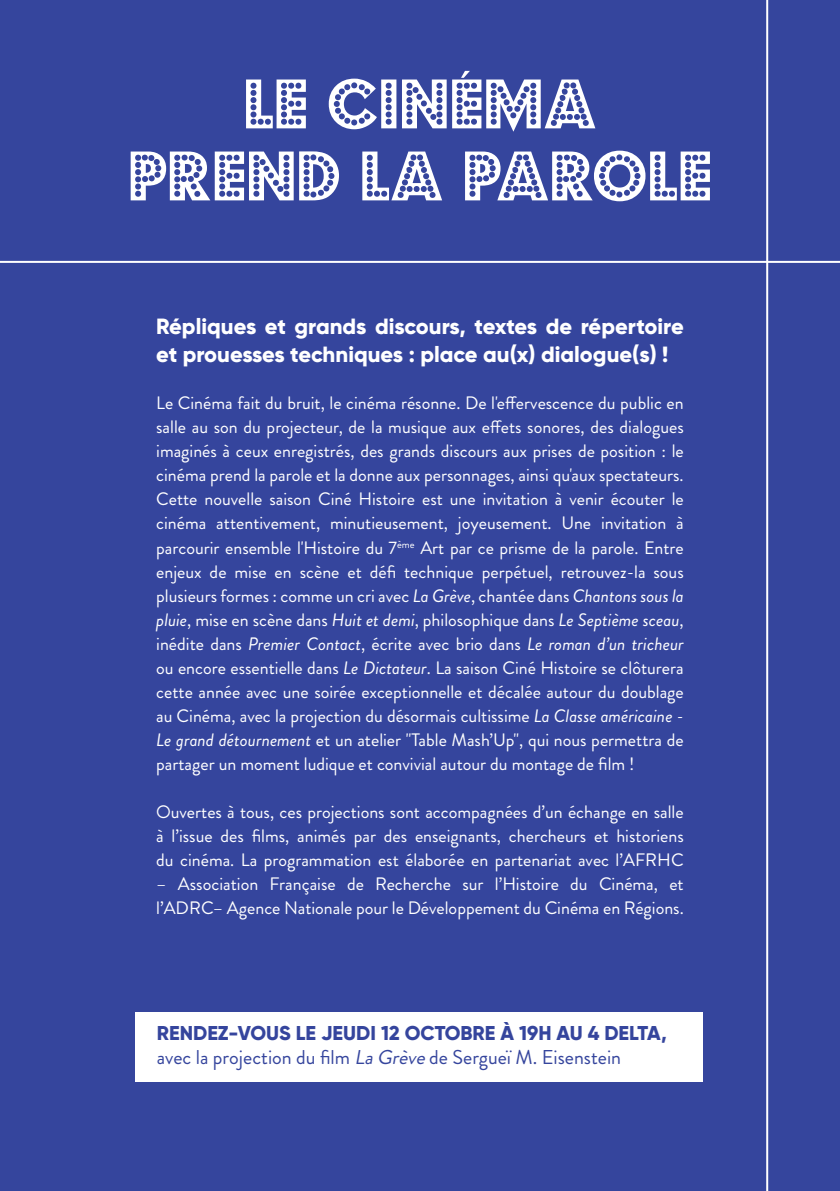
<style>
.page{position:relative;width:840px;height:1191px;background:#fff}
.page>*{position:absolute;margin:0;border:0;box-sizing:border-box;transform-origin:0 0}
.t1{font:60px/72px "Budmo Jiggler";letter-spacing:-.005em;color:#fff;text-align:center}
.t2{font:800 22px/28px "Gilroy";color:#fff}
.t3{font:20px "Brandon Grotesque";color:#35459d}
.t4{font:800 20px "Gilroy";color:#35459d}
.t5{font:18px/24px "Brandon Grotesque";color:#fff;text-align:justify}
.s1{font-style:italic}
</style>
<div class="page">
<div style="left:0;top:0;width:839px;height:1191px;background:#35459d"></div>
<div style="left:135px;top:1012px;width:567px;height:70px;background:#fff"></div>
<hr style="left:0;top:261px;width:839px;height:2px;background:#fff">
<hr style="left:765px;top:0;width:2px;height:1191px;background:#fff">
<h1 class="t1" style="left:128px;top:70px;width:585px">LE CINÉMA<br>PREND LA PAROLE</h1>
<p class="t2" style="left:156px;top:313px;width:529px">Répliques et grands discours, textes de répertoire et prouesses techniques : place au(x) dialogue(s) !</p>
<p class="t5" style="left:156px;top:391px;width:529px">Le Cinéma fait du bruit, le cinéma résonne. De l'effervescence du public en salle au son du projecteur, de la musique aux effets sonores, des dialogues imaginés à ceux enregistrés, des grands discours aux prises de position : le cinéma prend la parole et la donne aux personnages, ainsi qu'aux spectateurs.<br>Cette nouvelle saison Ciné Histoire est une invitation à venir écouter le cinéma attentivement, minutieusement, joyeusement. Une invitation à parcourir ensemble l'Histoire du 7<sup>ème</sup> Art par ce prisme de la parole. Entre enjeux de mise en scène et défi technique perpétuel, retrouvez-la sous plusieurs formes : comme un cri avec <span class="s1">La Grève</span>, chantée dans <span class="s1">Chantons sous la pluie</span>, mise en scène dans <span class="s1">Huit et demi</span>, philosophique dans <span class="s1">Le Septième sceau</span>, inédite dans <span class="s1">Premier Contact</span>, écrite avec brio dans <span class="s1">Le roman d’un tricheur </span>ou encore essentielle dans <span class="s1">Le Dictateur</span>. La saison Ciné Histoire se clôturera cette année avec une soirée exceptionnelle et décalée autour du doublage au Cinéma, avec la projection du désormais cultissime <span class="s1">La Classe américaine - Le grand détournement</span> et un atelier "Table Mash’Up", qui nous permettra de partager un moment ludique et convivial autour du montage de film !</p>
<p class="t5" style="left:156px;top:799px;width:528px">Ouvertes à tous, ces projections sont accompagnées d’un échange en salle à l’issue des films, animés par des enseignants, chercheurs et historiens du cinéma. La programmation est élaborée en partenariat avec l’AFRHC</p>
<p class="t5" style="left:156px;top:871px;width:528px">– Association Française de Recherche sur l’Histoire du Cinéma, et l’ADRC– Agence Nationale pour le Développement du Cinéma en Régions.</p>
<p class="t4" style="left:157px;top:1020px;width:511px">RENDEZ-VOUS LE JEUDI 12 OCTOBRE À 19H AU 4 DELTA,</p>
<p class="t3" style="left:157px;top:1043px;width:465px">avec la projection du film <span class="s1">LaGrève</span>de Sergueï M. Eisenstein</p>
</div>
